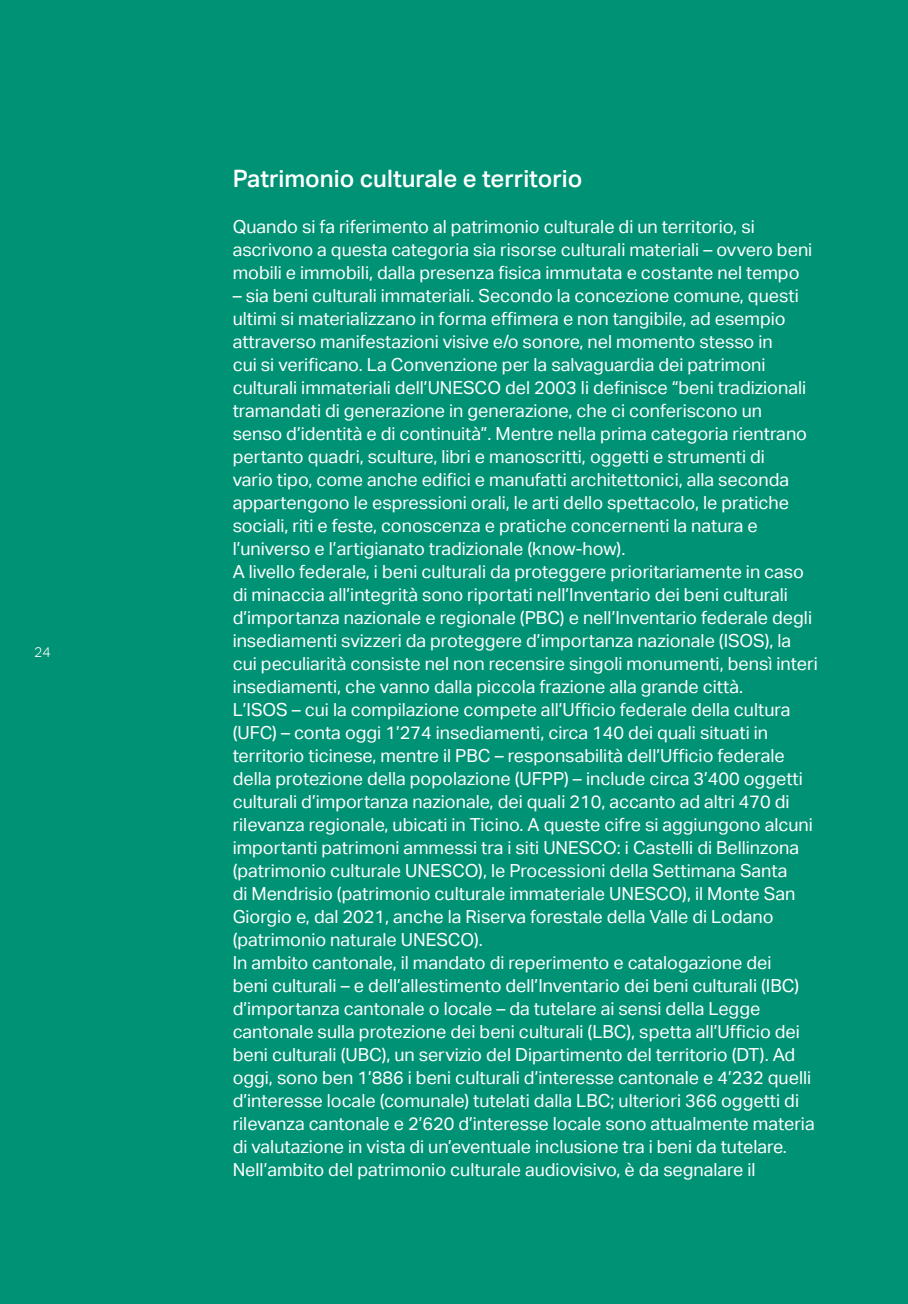
<style>
.page{position:relative;width:908px;height:1304px;background:#fff}
.page>*{position:absolute;margin:0;border:0;box-sizing:border-box;transform-origin:0 0}
.t1{font:500 24px "Aktiv Grotesk";color:#fff}
.p_-_01{font:18px/23px "Aktiv Grotesk";color:#fff}
.t2{font:300 14px "Aktiv Grotesk";color:#fff}
</style>
<div class="page">
<div style="left:0;top:0;width:907px;height:1304px;background:#009274"></div>
<p class="t2" style="left:34px;top:644px;width:18px">24</p>
<h3 class="t1" style="left:232px;top:165px;width:351px">Patrimonio culturale e territorio</h3>
<p class="p_-_01" style="left:232px;top:216px;width:581px">Quando si fa riferimento al patrimonio culturale di un territorio, si ascrivono a questa categoria sia risorse culturali materiali – ovvero beni mobili e immobili, dalla presenza fisica immutata e costante nel tempo</p>
<p class="p_-_01" style="left:232px;top:285px;width:575px">– sia beni culturali immateriali. Secondo la concezione comune, questi ultimi si materializzano in forma effimera e non tangibile, ad esempio attraverso manifestazioni visive e/o sonore, nel momento stesso in<br>cui si verificano. La Convenzione per la salvaguardia dei patrimoni culturali immateriali dell’UNESCO del 2003 li definisce “beni tradizionali tramandati di generazione in generazione, che ci conferiscono un senso d’identità e di continuità”. Mentre nella prima categoria rientrano pertanto quadri, sculture, libri e manoscritti, oggetti e strumenti di vario tipo, come anche edifici e manufatti architettonici, alla seconda appartengono le espressioni orali, le arti dello spettacolo, le pratiche sociali, riti e feste, conoscenza e pratiche concernenti la natura e l’universo e l’artigianato tradizionale (know-how).</p>
<p class="p_-_01" style="left:232px;top:561px;width:586px">A livello federale, i beni culturali da proteggere prioritariamente in caso di minaccia all’integrità sono riportati nell’Inventario dei beni culturali d’importanza nazionale e regionale (PBC) e nell’Inventario federale degli insediamenti svizzeri da proteggere d’importanza nazionale (ISOS), la cui peculiarità consiste nel non recensire singoli monumenti, bensì interi insediamenti, che vanno dalla piccola frazione alla grande città.</p>
<p class="p_-_01" style="left:232px;top:699px;width:581px">L’ISOS – cui la compilazione compete all’Ufficio federale della cultura (UFC) – conta oggi 1’274 insediamenti, circa 140 dei quali situati in territorio ticinese, mentre il PBC – responsabilità dell’Ufficio federale della protezione della popolazione (UFPP) – include circa 3’400 oggetti culturali d’importanza nazionale, dei quali 210, accanto ad altri 470 di rilevanza regionale, ubicati in Ticino. A queste cifre si aggiungono alcuni importanti patrimoni ammessi tra i siti UNESCO: i Castelli di Bellinzona (patrimonio culturale UNESCO), le Processioni della Settimana Santa<br>di Mendrisio (patrimonio culturale immateriale UNESCO), il Monte San Giorgio e, dal 2021, anche la Riserva forestale della Valle di Lodano (patrimonio naturale UNESCO).</p>
<p class="p_-_01" style="left:232px;top:952px;width:583px">In ambito cantonale, il mandato di reperimento e catalogazione dei<br>beni culturali – e dell’allestimento dell’Inventario dei beni culturali (IBC) d’importanza cantonale o locale – da tutelare ai sensi della Legge cantonale sulla protezione dei beni culturali (LBC), spetta all’Ufficio dei beni culturali (UBC), un servizio del Dipartimento del territorio (DT). Ad oggi, sono ben 1’886 i beni culturali d’interesse cantonale e 4’232 quelli d’interesse locale (comunale) tutelati dalla LBC; ulteriori 366 oggetti di rilevanza cantonale e 2’620 d’interesse locale sono attualmente materia di valutazione in vista di un’eventuale inclusione tra i beni da tutelare.</p>
<p class="p_-_01" style="left:232px;top:1159px;width:524px">Nell’ambito del patrimonio culturale audiovisivo, è da segnalare il</p>
</div>
